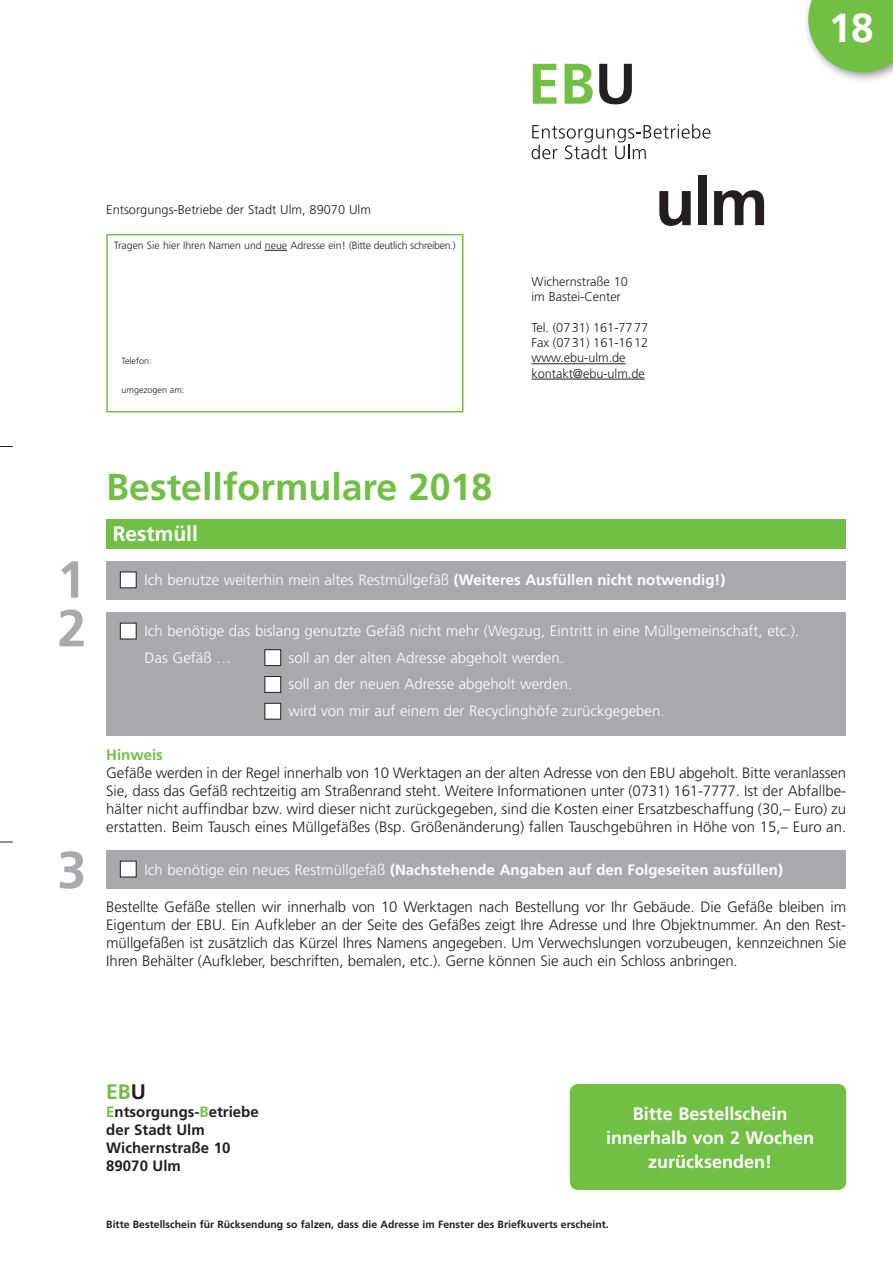
<style>
.page{position:relative;width:893px;height:1263px;background:#fff}
.page>*{position:absolute;margin:0;border:0;box-sizing:border-box;transform-origin:0 0}
.t1{font:700 40.5px "Frutiger LT Std";color:#fff}
.t2{font:700 37.5px "Frutiger LT Std";color:#71bf44}
.t3{font:700 21px "Frutiger LT Std";color:#fff}
.t4{font:700 21px "Frutiger LT Std";color:#71bf44}
.t5{font:700 18px/24px "Frutiger LT Std";color:#fff;text-align:center}
.t6{font:300 15px/18px "Frutiger LT Std";letter-spacing:-.01em;color:#231f20;text-align:justify}
.t7{font:300 15px/26.5px "Frutiger LT Std";color:#fff}
.t8{font:700 15px "Frutiger LT Std";color:#fff}
.t9{font:700 15px/18px "Frutiger LT Std";color:#231f20}
.t10{font:700 15px "Frutiger LT Std";color:#71bf44}
.t11{font:300 12.75px/15.3px "Frutiger LT Std";letter-spacing:-.005em;color:#231f20}
.t12{font:700 10.5px "Frutiger LT Std";color:#231f20}
.t13{font:300 10.5px "Frutiger LT Std";color:#231f20}
.t14{font:300 9px "Frutiger LT Std";color:#231f20}
.s1{font-weight:700}
.s2{font-weight:300}
.s3{color:#231f20}
.s4{color:#71bf44}
</style>
<div class="page">
<svg style="left:265px;top:250px;width:22px;height:1px"></svg>
<div style="left:106px;top:234px;width:357px;height:178px;border:2px solid #71bf44"></div>
<svg style="left:533px;top:64px;width:23px;height:40px"></svg>
<svg style="left:565px;top:64px;width:28px;height:40px"></svg>
<svg style="left:599px;top:64px;width:33px;height:40px"></svg>
<svg style="left:531px;top:124px;width:179px;height:35px"></svg>
<svg style="left:659px;top:191px;width:32px;height:35px"></svg>
<div style="left:698px;top:176px;width:9px;height:49px;background:#231f20"></div>
<svg style="left:714px;top:190px;width:50px;height:35px"></svg>
<hr style="left:531px;top:363px;width:95px;height:1px;background:#231f20">
<hr style="left:531px;top:379px;width:114px;height:1px;background:#231f20">
<svg style="left:0;top:446px;width:13px;height:1px"></svg>
<svg style="left:0;top:842px;width:13px;height:1px"></svg>
<div style="left:802px;top:0;width:91px;height:85px;background:#231f20;opacity:.5"></div>
<svg style="left:808px;top:0;width:85px;height:72px;background:#7fc357"></svg>
<div style="left:106px;top:561px;width:740px;height:39px;background:#a8a9ad"></div>
<div style="left:120px;top:572px;width:16px;height:16px;background:#fff"></div>
<div style="left:120px;top:572px;width:16px;height:16px;border:1px solid #231f20"></div>
<div style="left:106px;top:850px;width:740px;height:39px;background:#a8a9ad"></div>
<div style="left:120px;top:861px;width:16px;height:16px;background:#fff"></div>
<div style="left:120px;top:861px;width:16px;height:16px;border:1px solid #231f20"></div>
<div style="left:106px;top:519px;width:740px;height:30px;background:#71bf44"></div>
<div style="left:106px;top:612px;width:740px;height:124px;background:#a8a9ad"></div>
<div style="left:265px;top:650px;width:16px;height:15px;background:#fff"></div>
<div style="left:265px;top:649px;width:16px;height:17px;border:1px solid #231f20"></div>
<div style="left:120px;top:623px;width:16px;height:16px;background:#fff"></div>
<div style="left:120px;top:623px;width:16px;height:16px;border:1px solid #231f20"></div>
<div style="left:265px;top:676px;width:16px;height:16px;background:#fff"></div>
<div style="left:265px;top:676px;width:16px;height:16px;border:1px solid #231f20"></div>
<div style="left:265px;top:703px;width:16px;height:16px;background:#fff"></div>
<div style="left:265px;top:703px;width:16px;height:16px;border:1px solid #231f20"></div>
<svg style="left:60px;top:851px;width:23px;height:38px"></svg>
<svg style="left:61px;top:561px;width:17px;height:37px"></svg>
<svg style="left:60px;top:609px;width:24px;height:37px"></svg>
<div style="left:570px;top:1084px;width:276px;height:106px;background:#71bf44;border-radius:9px"></div>
<h1 class="t1" style="left:829px;top:5px;width:47px">18</h1>
<p class="t11" style="left:106px;top:202px;width:266px">Entsorgungs-Betriebe der Stadt Ulm, 89070 Ulm</p>
<p class="t13" style="left:114px;top:240px;width:344px">Tragen Sie hier Ihren Namen und neue Adresse ein! (Bitte deutlich schreiben.)</p>
<p class="t14" style="left:122px;top:355px;width:32px">Telefon:</p>
<p class="t14" style="left:122px;top:385px;width:64px">umgezogen am:</p>
<h2 class="t2" style="left:106px;top:465px;width:387px">Bestellformulare 2018</h2>
<h3 class="t3" style="left:113px;top:521px;width:87px">Restmüll</h3>
<p class="t11" style="left:531px;top:274px;width:98px">Wichernstraße 10 im Bastei-Center</p>
<p class="t11" style="left:531px;top:320px;width:118px">Tel. (0731) 161-7777<br>Fax (0731) 161-1612 www.ebu-ulm.de kontakt@ebu-ulm.de</p>
<p class="t7" style="left:145px;top:567px;width:582px">Ich benutze weiterhin mein altes Restmüllgefäß <span class="s1">(Weiteres Ausfüllen nicht notwendig!)</span></p>
<p class="t7" style="left:145px;top:618px;width:656px">Ich benötige das bislang genutzte Gefäß nicht mehr (Wegzug, Eintritt in eine Müllgemeinschaft, etc.).<br>Das Gefäß …</p>
<p class="t7" style="left:289px;top:645px;width:378px">soll an der alten Adresse abgeholt werden.<br>soll an der neuen Adresse abgeholt werden.<br>wird von mir auf einem der Recyclinghöfe zurückgegeben.</p>
<p class="t10" style="left:106px;top:746px;width:58px">Hinweis</p>
<p class="t6" style="left:106px;top:764px;width:741px">Gefäße werden in der Regel innerhalb von 10 Werktagen an der alten Adresse von den EBU abgeholt. Bitte veranlassen Sie, dass das Gefäß rechtzeitig am Straßenrand steht. Weitere Informationen unter (0731) 161-7777. Ist der Abfallbe&shy;hälter nicht auffindbar bzw. wird dieser nicht zurückgegeben, sind die Kosten einer Ersatzbeschaffung (30,– Euro) zu erstatten. Beim Tausch eines Müllgefäßes (Bsp. Größenänderung) fallen Tauschgebühren in Höhe von 15,– Euro an.</p>
<p class="t8" style="left:145px;top:860px;width:640px"><span class="s2">Ich benötige ein neues Restmüllgefäß</span> (Nachstehende Angaben auf den Folgeseiten ausfüllen)</p>
<p class="t6" style="left:106px;top:898px;width:741px">Bestellte Gefäße stellen wir innerhalb von 10 Werktagen nach Bestellung vor Ihr Gebäude. Die Gefäße bleiben im Eigentum der EBU. Ein Aufkleber an der Seite des Gefäßes zeigt Ihre Adresse und Ihre Objektnummer. An den Rest&shy;müllgefäßen ist zusätzlich das Kürzel Ihres Namens angegeben. Um Verwechslungen vorzubeugen, kennzeichnen Sie Ihren Behälter (Aufkleber, beschriften, bemalen, etc.). Gerne können Sie auch ein Schloss anbringen.</p>
<h3 class="t4" style="left:106px;top:1079px;width:41px">EB<span class="s3">U</span></h3>
<p class="t9" style="left:106px;top:1103px;width:154px"><span class="s4">E</span>ntsorgungs-<span class="s4">B</span>etriebe der Stadt Ulm<br>Wichernstraße 10<br>89070 Ulm</p>
<p class="t5" style="left:606px;top:1101px;width:210px">Bitte Bestellschein innerhalb von 2 Wochen zurücksenden!</p>
<p class="t12" style="left:106px;top:1218px;width:504px">Bitte Bestellschein für Rücksendung so falzen, dass die Adresse im Fenster des Briefkuverts erscheint.</p>
</div>
